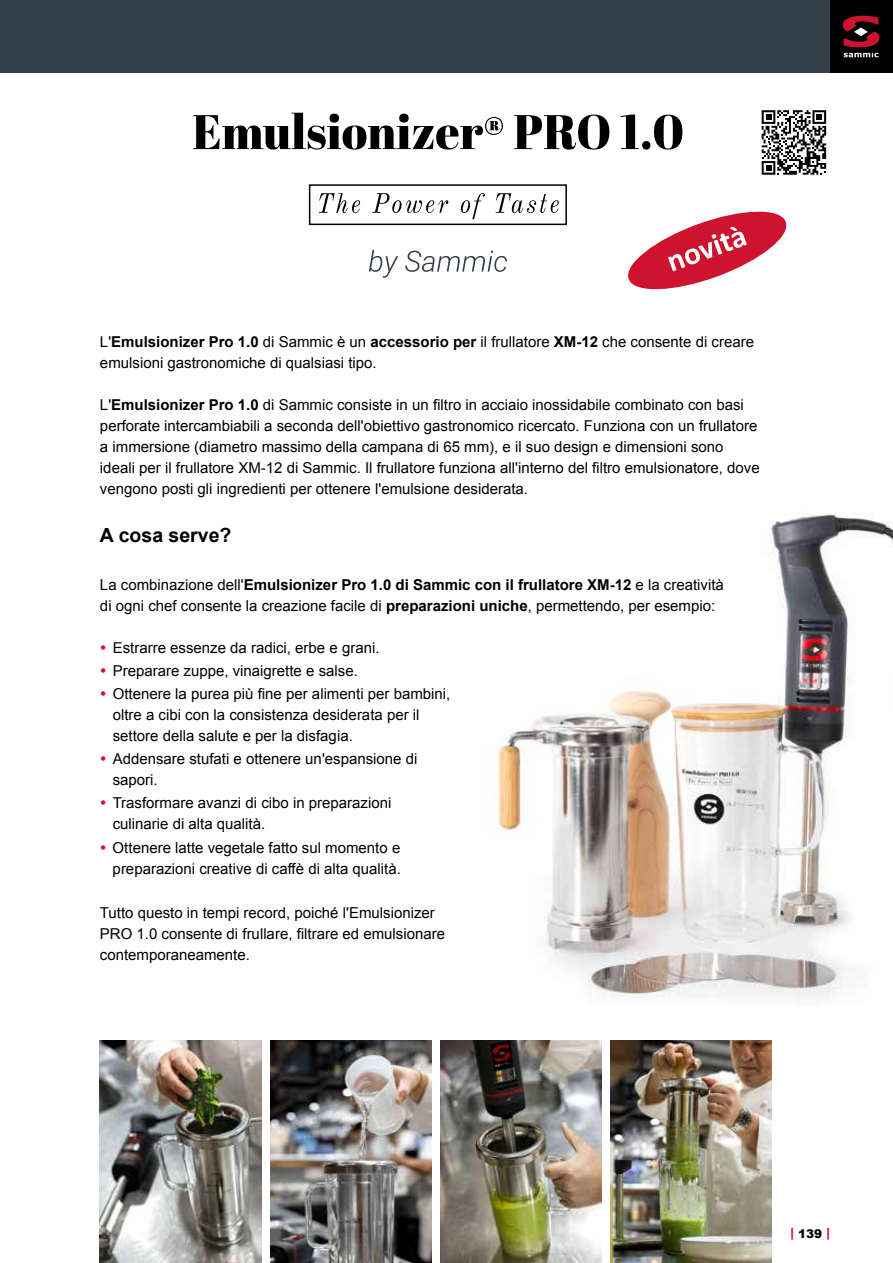
<style>
.page{position:relative;width:893px;height:1263px;background:#fff}
.page>*{position:absolute;margin:0;border:0;box-sizing:border-box;transform-origin:0 0}
.t1{font:700 19.5px "Arial";color:#000}
.t2{font:15px/21px "Arial";color:#000}
.t3{font:900 12px "Arial";color:#000}
.s1{font-weight:700}
.s2{font-size:12.75px;color:#ce132e}
</style>
<div class="page">
<svg style="left:319px;top:193px;width:41px;height:20px"></svg>
<svg style="left:372px;top:193px;width:76px;height:20px"></svg>
<svg style="left:461px;top:193px;width:24px;height:26px"></svg>
<svg style="left:496px;top:193px;width:63px;height:20px"></svg>
<div style="left:309px;top:184px;width:258px;height:41px;border:2px solid #000"></div>
<svg style="left:193px;top:113px;width:310px;height:37px"></svg>
<svg style="left:514px;top:115px;width:95px;height:35px"></svg>
<svg style="left:621px;top:115px;width:61px;height:35px"></svg>
<svg style="left:369px;top:250px;width:29px;height:28px"></svg>
<svg style="left:405px;top:251px;width:102px;height:21px"></svg>
<img style="left:497px;top:514px;width:396px;height:491px">
<img style="left:100px;top:1040px;width:162px;height:223px">
<img style="left:440px;top:1040px;width:162px;height:223px">
<img style="left:610px;top:1040px;width:162px;height:223px">
<img style="left:270px;top:1040px;width:162px;height:223px">
<svg style="left:762px;top:110px;width:64px;height:65px"></svg>
<svg style="left:628px;top:211px;width:159px;height:79px"></svg>
<div style="left:829px;top:0;width:64px;height:72px;background:#000"></div>
<div style="left:0;top:0;width:829px;height:72px;background:#323e48"></div>
<svg style="left:843px;top:16px;width:36px;height:31px"></svg>
<svg style="left:844px;top:53px;width:34px;height:4px"></svg>
<p class="t2" style="left:100px;top:331px;width:655px">L'<span class="s1">Emulsionizer Pro 1.0</span> di Sammic è un <span class="s1">accessorio per</span> il frullatore <span class="s1">XM-12</span> che consente di creare emulsioni gastronomiche di qualsiasi tipo.</p>
<p class="t2" style="left:100px;top:394px;width:661px">L'<span class="s1">Emulsionizer Pro 1.0</span> di Sammic consiste in un filtro in acciaio inossidabile combinato con basi perforate intercambiabili a seconda dell'obiettivo gastronomico ricercato. Funziona con un frullatore a immersione (diametro massimo della campana di 65 mm), e il suo design e dimensioni sono ideali per il frullatore XM-12 di Sammic. Il frullatore funziona all'interno del filtro emulsionatore, dove vengono posti gli ingredienti per ottenere l'emulsione desiderata.</p>
<h1 class="t1" style="left:100px;top:522px;width:133px">A cosa serve?</h1>
<p class="t2" style="left:100px;top:574px;width:625px">La combinazione dell'<span class="s1">Emulsionizer Pro 1.0 di Sammic con il frullatore XM-12</span> e la creatività di ogni chef consente la creazione facile di <span class="s1">preparazioni uniche</span>, permettendo, per esempio:</p>
<p class="t2" style="left:113px;top:636px;width:339px;line-height:23.1px">Estrarre essenze da radici, erbe e grani.<br>Preparare zuppe, vinaigrette e salse.<br>Ottenere la purea più fine per alimenti per bambini,</p>
<p class="t2" style="left:113px;top:704px;width:308px">oltre a cibi con la consistenza desiderata per il settore della salute e per la disfagia.</p>
<p class="t2" style="left:113px;top:749px;width:306px">Addensare stufati e ottenere un'espansione di sapori.</p>
<p class="t2" style="left:113px;top:793px;width:280px">Trasformare avanzi di cibo in preparazioni culinarie di alta qualità.</p>
<p class="t2" style="left:113px;top:837px;width:290px">Ottenere latte vegetale fatto sul momento e preparazioni creative di caffè di alta qualità.</p>
<p class="t2" style="left:100px;top:902px;width:347px">Tutto questo in tempi record, poiché l'Emulsionizer<br>PRO 1.0 consente di frullare, filtrare ed emulsionare contemporaneamente.</p>
<p class="t3" style="left:790px;top:1225px;width:41px"><span class="s2">|</span> 139 <span class="s2">|</span></p>
</div>
